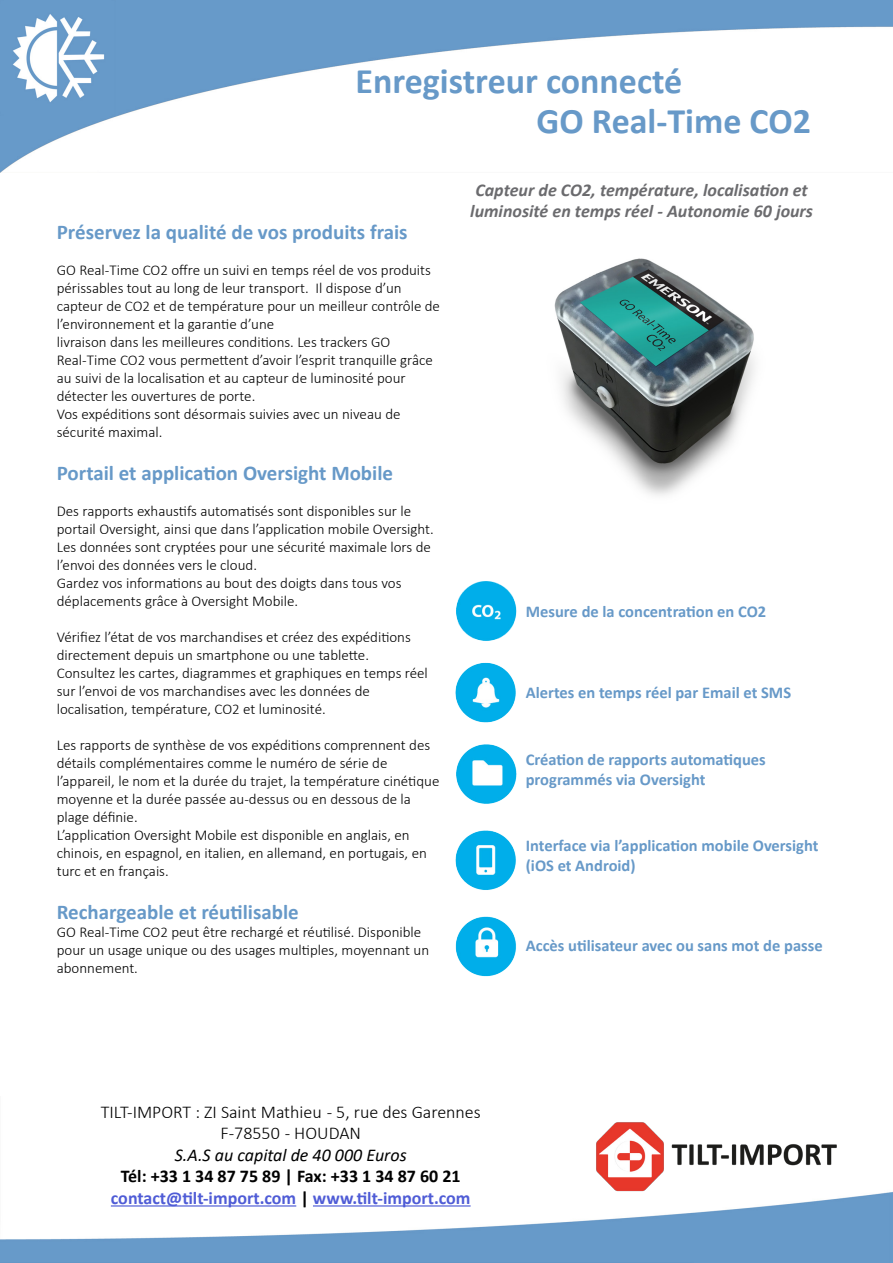
<style>
.page{position:relative;width:893px;height:1263px;background:#fff}
.page>*{position:absolute;margin:0;border:0;box-sizing:border-box;transform-origin:0 0}
.t1{font:700 36px "Calibri";color:#6799c8}
.t2{font:700 21px "Calibri";color:#6799c8}
.t3{font:italic 700 18px "Calibri";color:#6b6b6e}
.t4{font:300 18px "Calibri";color:#000}
.t5{font:700 18px "Calibri";color:#4f5cd6}
.t6{font:700 18px "Calibri";color:#000}
.t7{font:italic 18px "Calibri";color:#000}
.t8{font:700 16.5px "Calibri";color:#6799c8}
.t9{font:300 15px/18px "Calibri";color:#000}
.s1{color:#000}
</style>
<div class="page">
<img style="left:0;top:1192px;width:893px;height:71px">
<img style="left:0;top:0;width:893px;height:172px">
<img style="left:594px;top:1122px;width:245px;height:75px">
<img style="left:0;top:0;width:115px;height:116px">
<hr style="left:111px;top:1205px;width:185px;height:1px;background:#4f5cd6">
<hr style="left:313px;top:1205px;width:158px;height:1px;background:#4f5cd6">
<img style="left:554px;top:258px;width:201px;height:238px">
<img style="left:455px;top:581px;width:62px;height:396px">
<h1 class="t1" style="left:356px;top:56px;width:328px">Enregistreur connecté</h1>
<h1 class="t1" style="left:536px;top:96px;width:276px">GO Real-Time CO2</h1>
<p class="t2" style="left:57px;top:217px;width:352px">Préservez la qualité de vos produits frais</p>
<p class="t9" style="left:57px;top:261px;width:385px">GO Real-Time CO2 offre un suivi en temps réel de vos produits périssables tout au long de leur transport. Il dispose d’un capteur de CO2 et de température pour un meilleur contrôle de l’environnement et la garantie d’une</p>
<p class="t9" style="left:57px;top:333px;width:335px">livraison dans les meilleures conditions. Les trackers GO</p>
<p class="t9" style="left:57px;top:351px;width:378px">Real-Time CO2 vous permettent d’avoir l’esprit tranquille grâce au suivi de la localisation et au capteur de luminosité pour détecter les ouvertures de porte.</p>
<p class="t9" style="left:57px;top:405px;width:345px">Vos expéditions sont désormais suivies avec un niveau de</p>
<p class="t9" style="left:57px;top:423px;width:107px">sécurité maximal.</p>
<p class="t2" style="left:57px;top:458px;width:338px">Portail et application Oversight Mobile</p>
<p class="t9" style="left:57px;top:502px;width:356px">Des rapports exhaustifs automatisés sont disponibles sur le</p>
<p class="t9" style="left:57px;top:520px;width:379px">portail Oversight, ainsi que dans l’application mobile Oversight.</p>
<p class="t9" style="left:57px;top:538px;width:376px">Les données sont cryptées pour une sécurité maximale lors de l’envoi des données vers le cloud.</p>
<p class="t9" style="left:57px;top:574px;width:346px">Gardez vos informations au bout des doigts dans tous vos</p>
<p class="t9" style="left:57px;top:592px;width:243px">déplacements grâce à Oversight Mobile.</p>
<p class="t9" style="left:57px;top:628px;width:356px">Vérifiez l’état de vos marchandises et créez des expéditions directement depuis un smartphone ou une tablette.</p>
<p class="t9" style="left:57px;top:664px;width:373px">Consultez les cartes, diagrammes et graphiques en temps réel sur l’envoi de vos marchandises avec les données de</p>
<p class="t9" style="left:57px;top:700px;width:270px">localisation, température, CO2 et luminosité.</p>
<p class="t9" style="left:57px;top:736px;width:375px">Les rapports de synthèse de vos expéditions comprennent des détails complémentaires comme le numéro de série de</p>
<p class="t9" style="left:57px;top:772px;width:384px">l’appareil, le nom et la durée du trajet, la température cinétique moyenne et la durée passée au-dessus ou en dessous de la plage définie.</p>
<p class="t9" style="left:57px;top:826px;width:372px">L’application Oversight Mobile est disponible en anglais, en chinois, en espagnol, en italien, en allemand, en portugais, en turc et en français.</p>
<p class="t2" style="left:57px;top:897px;width:244px">Rechargeable et réutilisable</p>
<p class="t9" style="left:57px;top:923px;width:374px">GO Real-Time CO2 peut être rechargé et réutilisé. Disponible pour un usage unique ou des usages multiples, moyennant un abonnement.</p>
<p class="t3" style="left:475px;top:177px;width:334px">Capteur de CO2, température, localisation et</p>
<p class="t3" style="left:470px;top:198px;width:344px">luminosité en temps réel - Autonomie 60 jours</p>
<p class="t8" style="left:526px;top:600px;width:242px">Mesure de la concentration en CO2</p>
<p class="t8" style="left:526px;top:680px;width:267px">Alertes en temps réel par Email et SMS</p>
<p class="t8" style="left:526px;top:748px;width:241px">Création de rapports automatiques</p>
<p class="t8" style="left:526px;top:767px;width:181px">programmés via Oversight</p>
<p class="t8" style="left:526px;top:834px;width:294px">Interface via l’application mobile Oversight</p>
<p class="t8" style="left:526px;top:854px;width:111px">(iOS et Android)</p>
<p class="t8" style="left:526px;top:933px;width:298px">Accès utilisateur avec ou sans mot de passe</p>
<p class="t4" style="left:101px;top:1100px;width:382px">TILT-IMPORT : ZI Saint Mathieu - 5, rue des Garennes</p>
<p class="t4" style="left:220px;top:1122px;width:142px">F-78550 - HOUDAN</p>
<p class="t7" style="left:175px;top:1142px;width:233px">S.A.S au capital de 40 000 Euros</p>
<p class="t6" style="left:121px;top:1163px;width:341px">Tél: +33 1 34 87 75 89 | Fax: +33 1 34 87 60 21</p>
<p class="t5" style="left:111px;top:1185px;width:361px">contact@tilt-import.com <span class="s1">|</span> www.tilt-import.com</p>
</div>
